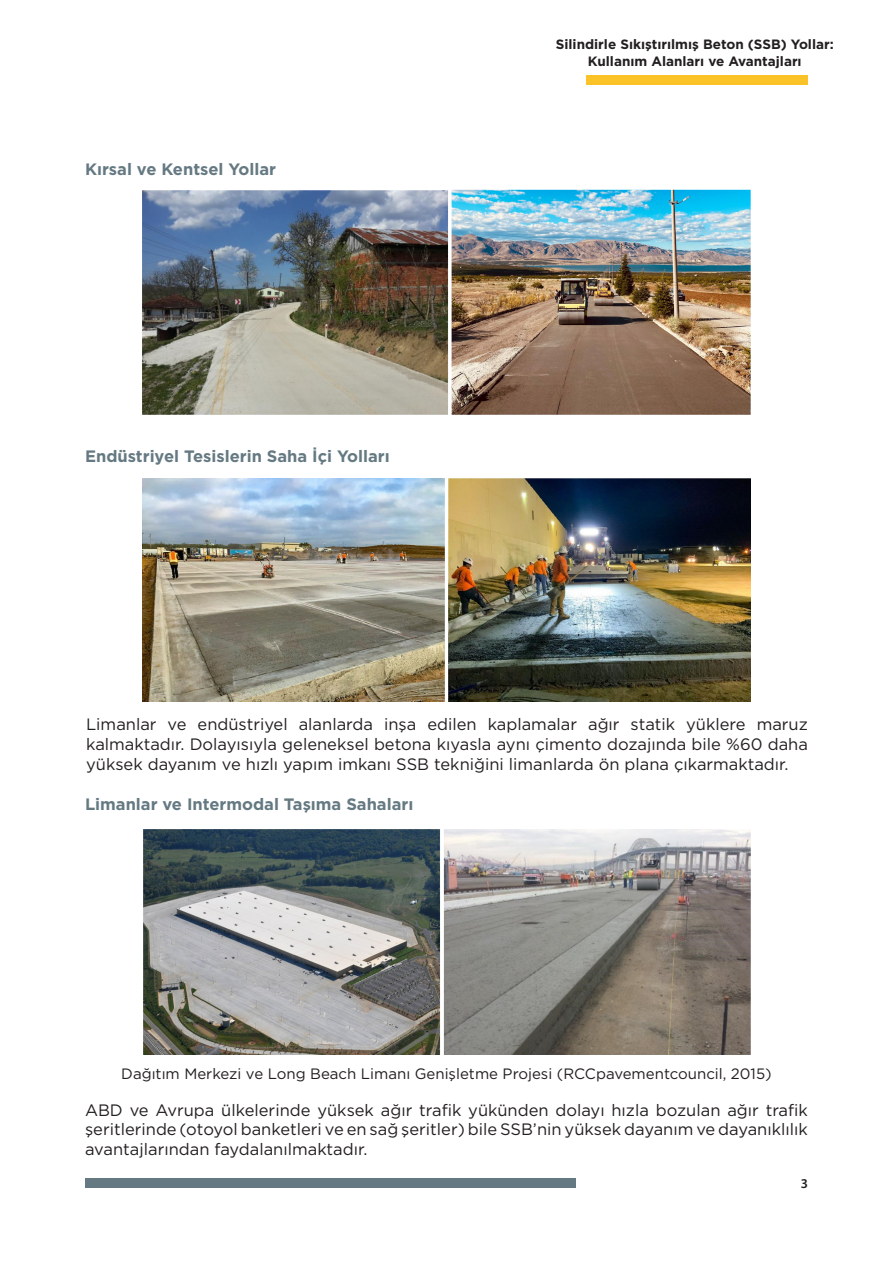
<style>
.page{position:relative;width:893px;height:1263px;background:#fff}
.page>*{position:absolute;margin:0;border:0;box-sizing:border-box;transform-origin:0 0}
.t1{font:16.5px/19.8px "Gotham";color:#231f20;text-align:justify}
.t2{font:700 16.5px "Gotham";color:#657982}
.t3{font:15px "Gotham";color:#231f20}
.t4{font:700 13.5px/16.5px "Gotham";color:#231f20;text-align:center}
.t5{font:600 13.5px "Myriad Pro";color:#231f20}
</style>
<div class="page">
<div style="left:85px;top:1178px;width:491px;height:9px;background:#657982"></div>
<div style="left:587px;top:76px;width:221px;height:9px;background:#fbc328"></div>
<img style="left:142px;top:189px;width:609px;height:225px">
<img style="left:142px;top:478px;width:609px;height:223px">
<img style="left:143px;top:829px;width:608px;height:225px">
<p class="t2" style="left:85px;top:158px;width:193px">Kırsal ve Kentsel Yollar</p>
<p class="t2" style="left:85px;top:445px;width:306px">Endüstriyel Tesislerin Saha İçi Yolları</p>
<p class="t4" style="left:556px;top:36px;width:279px">Silindirle Sıkıştırılmış Beton (SSB) Yollar:<br>Kullanım Alanları ve Avantajları</p>
<p class="t1" style="left:86px;top:714px;width:723px">Limanlar ve endüstriyel alanlarda inşa edilen kaplamalar ağır statik yüklere maruz kalmaktadır. Dolayısıyla geleneksel betona kıyasla aynı çimento dozajında bile %60 daha yüksek dayanım ve hızlı yapım imkanı SSB tekniğini limanlarda ön plana çıkarmaktadır.</p>
<p class="t2" style="left:85px;top:793px;width:330px">Limanlar ve Intermodal Taşıma Sahaları</p>
<p class="t3" style="left:121px;top:1064px;width:652px">Dağıtım Merkezi ve Long Beach Limanı Genişletme Projesi (RCCpavementcouncil, 2015)</p>
<p class="t1" style="left:85px;top:1099px;width:724px">ABD ve Avrupa ülkelerinde yüksek ağır trafik yükünden dolayı hızla bozulan ağır trafik şeritlerinde (otoyol banketleri ve en sağ şeritler) bile SSB’nin yüksek dayanım ve dayanıklılık avantajlarından faydalanılmaktadır.</p>
<p class="t5" style="left:801px;top:1175px;width:9px">3</p>
</div>
